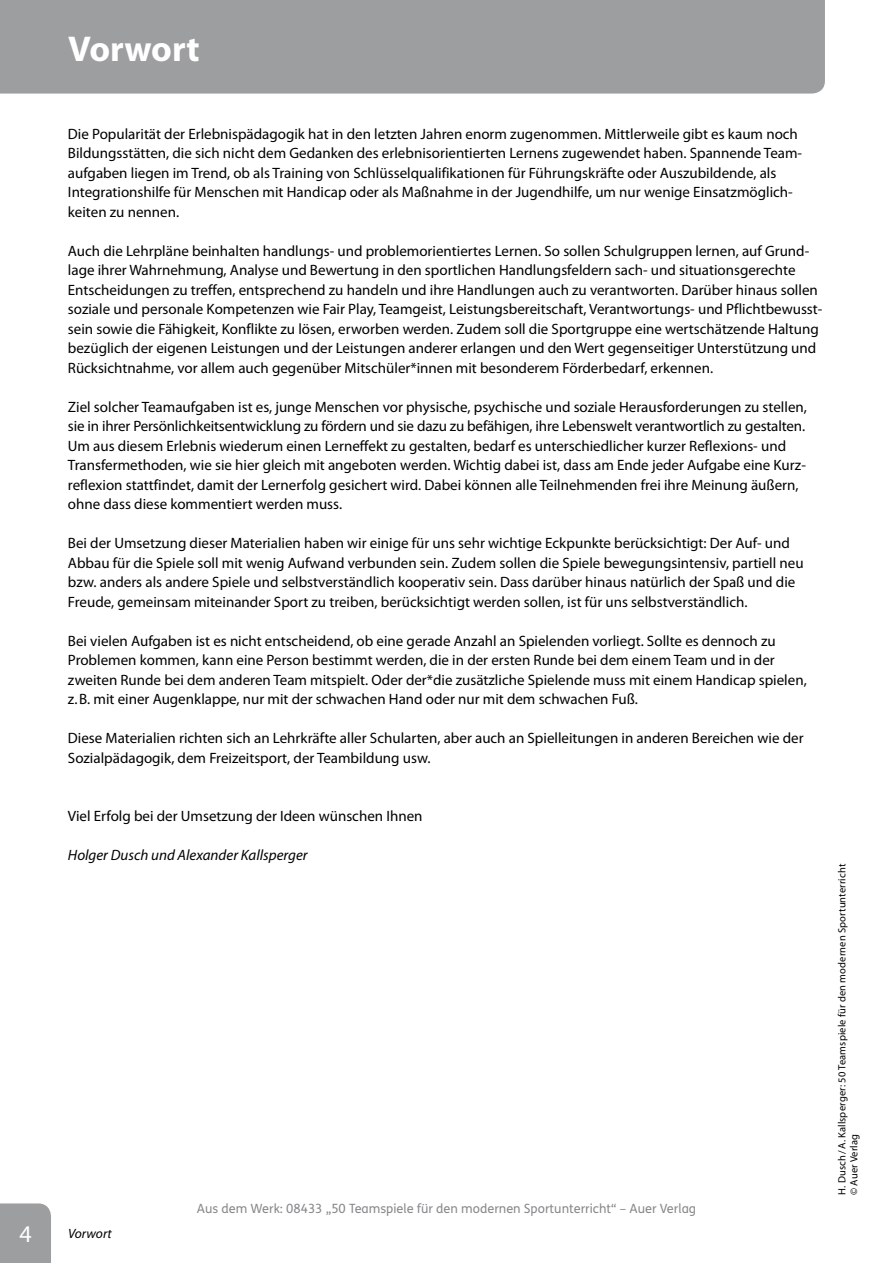
<style>
.page{position:relative;width:893px;height:1263px;background:#fff}
.page>*{position:absolute;margin:0;border:0;box-sizing:border-box;transform-origin:0 0}
.t1{font:700 36px "Myriad Pro";color:#fff}
.t2{font:24px "Myriad Pro";color:#fff}
.t3{font:15px/19.5px "Myriad Pro";color:#000}
.t4{font:italic 15px "Myriad Pro";color:#000}
.t5{font:italic 13.5px "Myriad Pro";color:#000}
.t6{font:12.75px "FS Klett";color:#87888a}
.t7{font:10.5px/12px "Myriad Pro";letter-spacing:.015em;color:#000}
</style>
<div class="page">
<div style="left:0;top:1203px;width:51px;height:60px;background:#9c9e9f"></div>
<div style="left:0;top:0;width:825px;height:94px;background:#9c9e9f"></div>
<h2 class="t2" style="left:19px;top:1221px;width:14px">4</h2>
<h1 class="t1" style="left:68px;top:29px;width:133px">Vorwort</h1>
<p class="t3" style="left:68px;top:124px;width:736px">Die Popularität der Erlebnispädagogik hat in den letzten Jahren enorm zugenommen. Mittlerweile gibt es kaum noch Bildungsstätten, die sich nicht dem Gedanken des erlebnisorientierten Lernens zugewendet haben. Spannende Team&shy;aufgaben liegen im Trend, ob als Training von Schlüsselqualifikationen für Führungskräfte oder Auszubildende, als Integrationshilfe für Menschen mit Handicap oder als Maßnahme in der Jugendhilfe, um nur wenige Einsatzmöglich&shy;keiten zu nennen.</p>
<p class="t3" style="left:68px;top:241px;width:756px">Auch die Lehrpläne beinhalten handlungs- und problemorientiertes Lernen. So sollen Schulgruppen lernen, auf Grund&shy;lage ihrer Wahrnehmung, Analyse und Bewertung in den sportlichen Handlungsfeldern sach- und situationsgerechte Entscheidungen zu treffen, entsprechend zu handeln und ihre Handlungen auch zu verantworten. Darüber hinaus sollen soziale und personale Kompetenzen wie Fair Play, Teamgeist, Leistungsbereitschaft, Verantwortungs- und Pflichtbewusst&shy;sein sowie die Fähigkeit, Konflikte zu lösen, erworben werden. Zudem soll die Sportgruppe eine wertschätzende Haltung bezüglich der eigenen Leistungen und der Leistungen anderer erlangen und den Wert gegenseitiger Unterstützung und Rücksichtnahme, vor allem auch gegenüber Mitschüler*innen mit besonderem Förderbedarf, erkennen.</p>
<p class="t3" style="left:68px;top:397px;width:740px">Ziel solcher Teamaufgaben ist es, junge Menschen vor physische, psychische und soziale Herausforderungen zu stellen, sie in ihrer Persönlichkeitsentwicklung zu fördern und sie dazu zu befähigen, ihre Lebenswelt verantwortlich zu gestalten.<br>Um aus diesem Erlebnis wiederum einen Lerneffekt zu gestalten, bedarf es unterschiedlicher kurzer Reflexions- und Transfermethoden, wie sie hier gleich mit angeboten werden. Wichtig dabei ist, dass am Ende jeder Aufgabe eine Kurz&shy;reflexion stattfindet, damit der Lernerfolg gesichert wird. Dabei können alle Teilnehmenden frei ihre Meinung äußern, ohne dass diese kommentiert werden muss.</p>
<p class="t3" style="left:68px;top:534px;width:737px">Bei der Umsetzung dieser Materialien haben wir einige für uns sehr wichtige Eckpunkte berücksichtigt: Der Auf- und Abbau für die Spiele soll mit wenig Aufwand verbunden sein. Zudem sollen die Spiele bewegungsintensiv, partiell neu bzw. anders als andere Spiele und selbstverständlich kooperativ sein. Dass darüber hinaus natürlich der Spaß und die Freude, gemeinsam miteinander Sport zu treiben, berücksichtigt werden sollen, ist für uns selbstverständlich.</p>
<p class="t3" style="left:68px;top:631px;width:740px">Bei vielen Aufgaben ist es nicht entscheidend, ob eine gerade Anzahl an Spielenden vorliegt. Sollte es dennoch zu Problemen kommen, kann eine Person bestimmt werden, die in der ersten Runde bei dem einem Team und in der zweiten Runde bei dem anderen Team mitspielt. Oder der*die zusätzliche Spielende muss mit einem Handicap spielen, z.B. mit einer Augenklappe, nur mit der schwachen Hand oder nur mit dem schwachen Fuß.</p>
<p class="t3" style="left:68px;top:729px;width:737px">Diese Materialien richten sich an Lehrkräfte aller Schularten, aber auch an Spielleitungen in anderen Bereichen wie der<br>Sozialpädagogik, dem Freizeitsport, der Teambildung usw.</p>
<p class="t3" style="left:68px;top:807px;width:356px">Viel Erfolg bei der Umsetzung der Ideen wünschen Ihnen</p>
<p class="t4" style="left:68px;top:847px;width:241px">Holger Dusch und Alexander Kallsperger</p>
<p class="t5" style="left:68px;top:1226px;width:45px">Vorwort</p>
<p class="t6" style="left:197px;top:1200px;width:501px">Aus dem Werk: 08433 „50 Teamspiele für den modernen Sportunterricht“ – Auer Verlag</p>
<p class="t7" style="left:836px;top:1195px;width:333px;rotate:-90deg">H. Dusch/A. Kallsperger: 50 Teamspiele für den modernen Sportunterricht © Auer Verlag</p>
</div>
